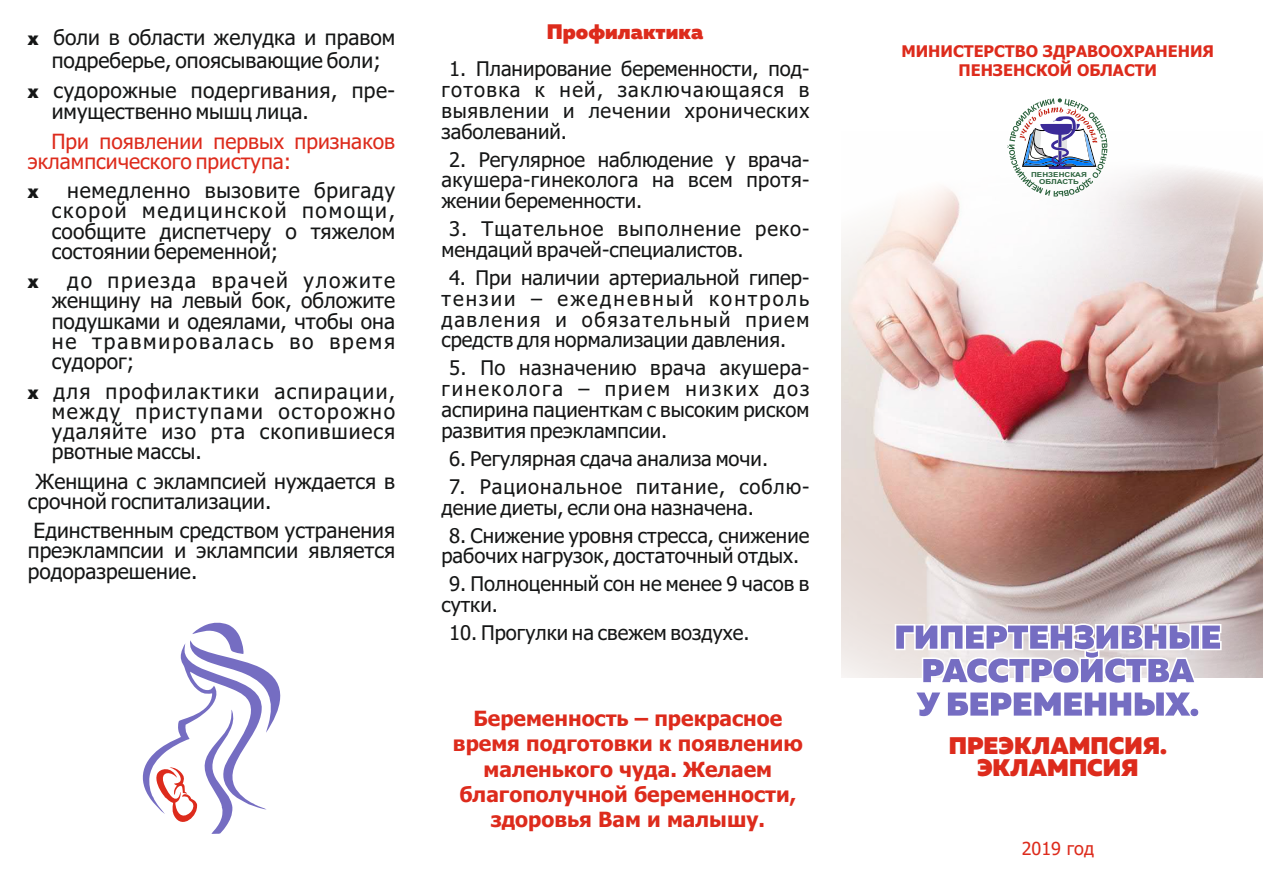
<style>
.page{position:relative;width:1263px;height:893px;background:#fff}
.page>*{position:absolute;margin:0;border:0;box-sizing:border-box;transform-origin:0 0}
.t1{font:900 24px/22px "Muller";color:#dd2b1c;text-align:center}
.t2{font:21px/20.2px "Tahoma";color:#151616;text-align:justify}
.t3{font:700 21px/25.3px "Tahoma";color:#dd2b1c;text-align:center}
.t4{font:21px/20.2px "Tahoma";color:#dd2b1c}
.t5{font:21px/21.1px "Tahoma";letter-spacing:.02em;color:#151616}
.t6{font:900 21px "Muller";color:#dd2b1c}
.t7{font:20.25px/20.9px "Tahoma";color:#151616;text-align:justify}
.t8{font:20.25px/20.9px "Tahoma";letter-spacing:.02em;color:#151616}
.t9{font:18px "Tahoma";color:#dd2b1c}
.t10{font:900 17.85px "Swiss 721 BT";color:#151616}
.t11{font:700 16.05px/19.5px "Tahoma";color:#dd2b1c;text-align:center}
.t12{font:700 6.9px/7.6px "Arial";color:#2a623c;text-align:center;scale:1.18 1}
.s1{font-family:"Swiss 721 BT";font-weight:900;font-size:17.85px}
</style>
<div class="page">
<img style="left:841px;top:142px;width:422px;height:536px">
<svg style="left:895px;top:623px;width:326px;height:94px"></svg>
<svg style="left:142px;top:622px;width:139px;height:212px"></svg>
<svg style="left:1007px;top:98px;width:100px;height:99px"></svg>
<p class="t2" style="left:28px;top:28px;width:369px;line-height:22.8px;text-align:center"><span class="s1">x</span> боли в области желудка и правом подреберье, опоясывающие боли;</p>
<p class="t5" style="left:52px;top:82px;width:345px;text-indent:-24px"><span class="s1">x</span> судорожные подергивания, пре&shy;имущественно мышц лица.</p>
<p class="t4" style="left:28px;top:133px;width:369px;text-indent:24px">При появлении первых признаков эклампсического приступа:</p>
<p class="t10" style="left:28px;top:185px;width:12px">x</p>
<p class="t2" style="left:52px;top:182px;width:345px;text-indent:16px">немедленно вызовите бригаду скорой медицинской помощи, сообщите диспетчеру о тяжелом состоянии беременной;</p>
<p class="t10" style="left:28px;top:275px;width:12px">x</p>
<p class="t2" style="left:52px;top:272px;width:345px;text-indent:16px">до приезда врачей уложите женщину на левый бок, обложите подушками и одеялами, чтобы она не травмировалась во время судорог;</p>
<p class="t2" style="left:52px;top:383px;width:345px;text-indent:-24px"><span class="s1">x</span> для профилактики аспирации, между приступами осторожно удаляйте изо рта скопившиеся рвотные массы.</p>
<p class="t2" style="left:28px;top:473px;width:369px;text-indent:8px">Женщина с эклампсией нуждается в срочной госпитализации.</p>
<p class="t2" style="left:28px;top:522px;width:369px">Единственным средством устранения преэклампсии и эклампсии является родоразрешение.</p>
<p class="t6" style="left:547px;top:23px;width:158px">Профилактика</p>
<p class="t7" style="left:441px;top:60px;width:369px;text-indent:8px">1. Планирование беременности, под&shy;готовка к ней, заключающаяся в выявлении и лечении хронических заболеваний.</p>
<p class="t7" style="left:441px;top:150px;width:369px;text-indent:8px">2. Регулярное наблюдение у врача&shy;акушера-гинеколога на всем протя&shy;жении беременности.</p>
<p class="t7" style="left:441px;top:220px;width:369px;text-indent:8px">3. Тщательное выполнение реко&shy;мендаций врачей-специалистов.</p>
<p class="t7" style="left:441px;top:269px;width:369px;text-indent:8px">4. При наличии артериальной гипер&shy;тензии – ежедневный контроль давления и обязательный прием средств для нормализации давления.</p>
<p class="t7" style="left:441px;top:359px;width:370px;text-indent:8px">5. По назначению врача акушера&shy;гинеколога – прием низких доз аспирина пациенткам с высоким риском развития преэклампсии.</p>
<p class="t7" style="left:449px;top:450px;width:321px">6. Регулярная сдача анализа мочи.</p>
<p class="t8" style="left:441px;top:478px;width:369px;text-indent:8px">7. Рациональное питание, соблю&shy;дение диеты, если она назначена.</p>
<p class="t7" style="left:441px;top:526px;width:369px;text-align:center">8. Снижение уровня стресса, снижение рабочих нагрузок, достаточный отдых.</p>
<p class="t7" style="left:441px;top:575px;width:369px;text-indent:8px">9. Полноценный сон не менее 9 часов в сутки.</p>
<p class="t7" style="left:449px;top:624px;width:302px">10. Прогулки на свежем воздухе.</p>
<p class="t3" style="left:453px;top:707px;width:351px">Беременность – прекрасное время подготовки к появлению маленького чуда. Желаем благополучной беременности, здоровья Вам и малышу.</p>
<p class="t11" style="left:901px;top:42px;width:314px">МИНИСТЕРСТВО ЗДРАВООХРАНЕНИЯ<br>ПЕНЗЕНСКОЙ ОБЛАСТИ</p>
<p class="t12" style="left:1031px;top:171px;width:49px">ПЕНЗЕНСКАЯ<br>ОБЛАСТЬ</p>
<p class="t1" style="left:949px;top:736px;width:220px">ПРЕЭКЛАМПСИЯ.<br>ЭКЛАМПСИЯ</p>
<p class="t9" style="left:1022px;top:841px;width:74px">2019 год</p>
</div>
